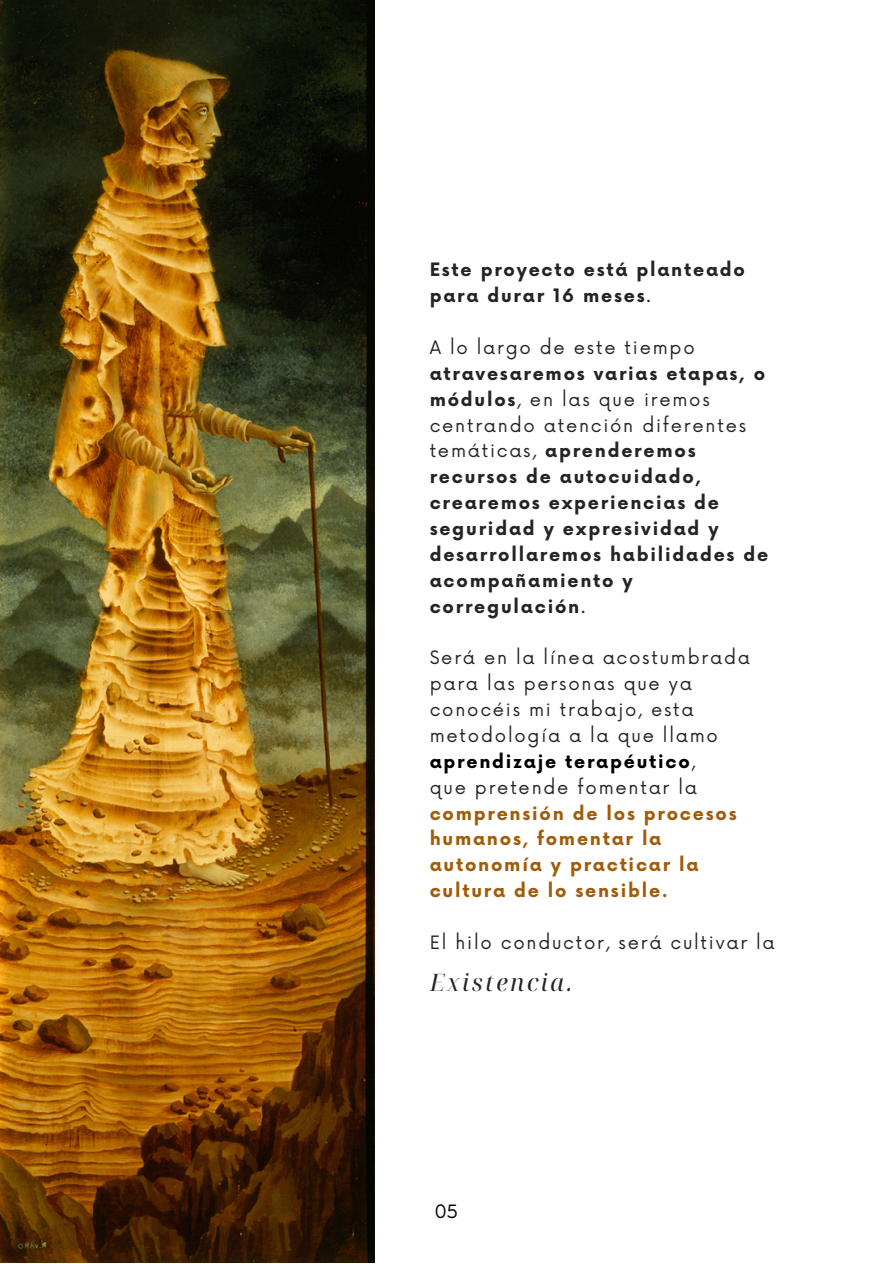
<style>
.page{position:relative;width:893px;height:1264px;background:#fff}
.page>*{position:absolute;margin:0;border:0;box-sizing:border-box;transform-origin:0 0}
.t1{font:italic 24px "Noto Serif Display";letter-spacing:.1em;color:#242424}
.t2{font:700 18px/25.8px "Now";letter-spacing:.1em;color:#242424}
.t3{font:18px/25.8px "Now";letter-spacing:.1em;color:#242424}
.t4{font:700 18px/25.8px "Now";letter-spacing:.1em;color:#a15c09}
.t5{font:18px "Now";color:#000}
.s1{font-weight:400}
.s2{font-weight:700;color:#000}
</style>
<div class="page">
<img style="left:1px;top:0;width:373px;height:1262px">
<p class="t2" style="left:429px;top:256px;width:317px">Este proyecto está planteado para durar 16 meses<span class="s1">.</span></p>
<p class="t3" style="left:429px;top:333px;width:266px">A lo largo de este tiempo</p>
<p class="t2" style="left:429px;top:360px;width:340px">atravesaremos varias etapas, o módulos<span class="s1">, en las que iremos centrando atención diferentes temáticas,</span> aprenderemos recursos de autocuidado, crearemos experiencias de seguridad y expresividad y desarrollaremos habilidades de acompañamiento y corregulación<span class="s1">.</span></p>
<p class="t3" style="left:429px;top:643px;width:322px">Será en la línea acostumbrada para las personas que ya conocéis mi trabajo, esta metodología a la que llamo <span class="s2">aprendizaje terapéutico</span>,<br>que pretende fomentar la</p>
<p class="t4" style="left:429px;top:799px;width:308px">comprensión de los procesos humanos, fomentar la autonomía y practicar la cultura de lo sensible.</p>
<p class="t3" style="left:429px;top:928px;width:346px">El hilo conductor, será cultivar la</p>
<h1 class="t1" style="left:429px;top:965px;width:144px">Existencia.</h1>
<p class="t5" style="left:434px;top:1197px;width:25px">05</p>
</div>
